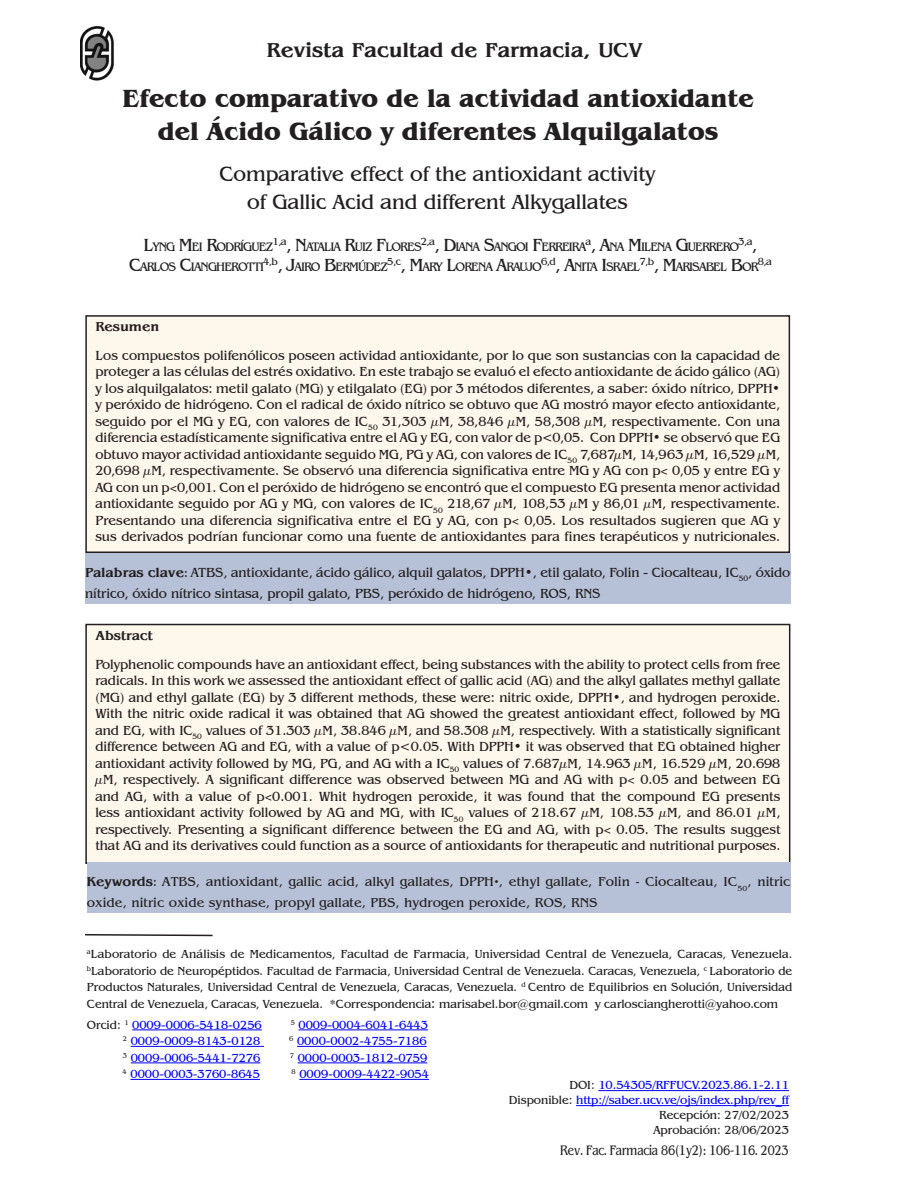
<style>
.page{position:relative;width:918px;height:1188px;background:#fff}
.page>*{position:absolute;margin:0;border:0;box-sizing:border-box;transform-origin:0 0}
.Titulo_Revfar{font:700 25.5px "Benguiat IT Cby BT";color:#231f20}
.Título_inglés_Revfar{font:21px "Benguiat IT Cby BT";color:#231f20}
.t1{font:700 21px "Benguiat";color:#231f20}
.RES-ABS_RevFar{font:13.5px/16.5px "Benguiat IT Cby BT";color:#231f20;text-align:justify}
.Título_inglés{font:13.5px/21px "Benguiat IT Cby BT";color:#231f20}
.Título_inglés-2{font:13.5px/21px "Benguiat";color:#231f20}
.Autores{font:13.5px "Benguiat Condensed BQ";color:#231f20}
.Título_inglés-3{font:700 13.5px "Benguiat";color:#231f20}
.AutoresRF{font:12.6px "Benguiat IT Cby BT";letter-spacing:-.07em;color:#231f20}
.Instituciones_Revfar{font:12px/16.5px "Benguiat IT Cby BT";letter-spacing:.005em;color:#231f20;text-align:justify}
.Instituciones_Revfar-2{font:12px "Benguiat IT Cby BT";color:#00f}
.Autores-2{font:12px "Benguiat IT Cby BT";color:#00f}
.Autores-3{font:12px "Benguiat IT Cby BT";color:#231f20}
.AutoresRF-2{font:10.5px "Benguiat IT Cby BT";color:#231f20}
.AutoresRF-3{font:10.5px "Benguiat IT Cby BT";color:#231f20}
.s1{font-size:18px}
.s2{font-style:inherit}
.s3{font-family:"Cambria Math"}
.s4{font-family:"Benguiat";font-weight:700}
.s5{font-family:"Benguiat Condensed BQ"}
.s6{font-weight:700}
.s7{font-size:13.5px}
.s8{color:#231f20}
</style>
<div class="page">
<img style="left:81px;top:26px;width:33px;height:55px">
<hr style="left:132px;top:1030px;width:130px;height:1px;background:#00f">
<hr style="left:299px;top:1030px;width:129px;height:1px;background:#00f">
<hr style="left:131px;top:1046px;width:133px;height:1px;background:#00f">
<hr style="left:297px;top:1046px;width:130px;height:1px;background:#00f">
<hr style="left:131px;top:1063px;width:129px;height:1px;background:#00f">
<hr style="left:298px;top:1063px;width:129px;height:1px;background:#00f">
<hr style="left:130px;top:1079px;width:130px;height:1px;background:#00f">
<hr style="left:299px;top:1079px;width:130px;height:1px;background:#00f">
<svg style="left:85px;top:934px;width:128px;height:3px"></svg>
<div style="left:86px;top:625px;width:704px;height:238px;background:#fef7ec"></div>
<div style="left:85px;top:624px;width:705px;height:240px;border:2px solid #231f20"></div>
<hr style="left:598px;top:1090px;width:191px;height:1px;background:#00f">
<hr style="left:576px;top:1105px;width:213px;height:1px;background:#00f">
<div style="left:86px;top:316px;width:703px;height:236px;background:#fef7ec"></div>
<div style="left:85px;top:315px;width:705px;height:238px;border:2px solid #231f20"></div>
<div style="left:87px;top:862px;width:703px;height:51px;background:#b6c0d6"></div>
<div style="left:85px;top:553px;width:705px;height:51px;background:#b6c0d6"></div>
<h2 class="t1" style="left:266px;top:38px;width:378px">Revista Facultad de Farmacia, UCV</h2>
<p class="Titulo_Revfar" style="left:122px;top:83px;width:633px">Efecto comparativo de la actividad antioxidante</p>
<p class="Titulo_Revfar" style="left:158px;top:116px;width:562px">del Ácido Gálico y diferentes Alquilgalatos</p>
<p class="Título_inglés_Revfar" style="left:220px;top:161px;width:437px">Comparative effect of the antioxidant activity</p>
<p class="Título_inglés_Revfar" style="left:247px;top:189px;width:382px">of Gallic Acid and different Alkygallates</p>
<p class="AutoresRF" style="left:144px;top:239px;width:597px"><span class="s1">L</span>YNG <span class="s1">M</span>EI <span class="s1">R</span>ODRÍGUEZ<sup>1,</sup><sup>a</sup><span class="s1">, N</span>ATALIA <span class="s1">R</span>UIZ <span class="s1">F</span>LORES<sup>2,</sup><sup>a</sup><span class="s1">, D</span>IANA <span class="s1">S</span>ANGOI <span class="s1">F</span>ERREIRA<sup>a</sup><span class="s1">, A</span>NA <span class="s1">M</span>ILENA <span class="s1">G</span>UERRERO</p>
<p class="AutoresRF-2" style="left:738px;top:235px;width:21px">3,<span class="s2">a</span><span class="s1">,</span></p>
<p class="AutoresRF" style="left:129px;top:259px;width:631px"><span class="s1">C</span>ARLOS <span class="s1">C</span>IANGHEROTTI<sup>4,</sup><sup>b</sup><span class="s1">,</span> <span class="s1">J</span>AIRO <span class="s1">B</span>ERMÚDEZ<sup>5,</sup><sup>c</sup><span class="s1">, M</span>ARY <span class="s1">L</span>ORENA <span class="s1">A</span>RAUJO<sup>6,</sup><sup>d</sup><span class="s1">, A</span>NITA <span class="s1">I</span>SRAEL<sup>7,</sup><sup>b</sup><span class="s1">, M</span>ARISABEL <span class="s1">B</span>OR</p>
<p class="AutoresRF-3" style="left:758px;top:255px;width:16px">8,a</p>
<p class="Título_inglés-3" style="left:95px;top:319px;width:65px">Resumen</p>
<p class="RES-ABS_RevFar" style="left:95px;top:347px;width:686px">Los compuestos polifenólicos poseen actividad antioxidante, por lo que son sustancias con la capacidad de proteger a las células del estrés oxidativo. En este trabajo se evaluó el efecto antioxidante de ácido gálico (AG) y los alquilgalatos: metil galato (MG) y etilgalato (EG) por 3 métodos diferentes, a saber: óxido nítrico, DPPH• y peróxido de hidrógeno. Con el radical de óxido nítrico se obtuvo que AG mostró mayor efecto antioxidante, seguido por el MG y EG, con valores de IC<sub>50</sub> 31,303 µM, 38,846 µM, 58,308 µM, respectivamente. Con una diferencia estadísticamente significativa entre el AG y EG, con valor de p&lt;0,05. Con DPPH• se observó que EG obtuvo mayor actividad antioxidante seguido MG, PG y AG, con valores de IC<sub>50</sub> 7,687µM, 14,963 µM, 16,529 µM, 20,698 µM, respectivamente. Se observó una diferencia significativa entre MG y AG con p<span class="s3">˂</span> 0,05 y entre EG y AG con un p<span class="s3">˂</span>0,001. Con el peróxido de hidrógeno se encontró que el compuesto EG presenta menor actividad antioxidante seguido por AG y MG, con valores de IC<sub>50</sub> 218,67 µM, 108,53 µM y 86,01 µM, respectivamente.<br>Presentando una diferencia significativa entre el EG y AG, con p<span class="s3">˂</span> 0,05. Los resultados sugieren que AG y sus derivados podrían funcionar como una fuente de antioxidantes para fines terapéuticos y nutricionales.</p>
<p class="Título_inglés" style="left:85px;top:562px;width:707px"><span class="s4">Palabras clave</span><span class="s5">:</span> ATBS, antioxidante, ácido gálico, alquil galatos, DPPH•, etil galato, Folin - Ciocalteau, IC<sub>50</sub>, óxido nítrico, óxido nítrico sintasa, propil galato, PBS, peróxido de hidrógeno, ROS, RNS</p>
<p class="Título_inglés-3" style="left:95px;top:628px;width:59px">Abstract</p>
<p class="RES-ABS_RevFar" style="left:95px;top:656px;width:687px">Polyphenolic compounds have an antioxidant effect, being substances with the ability to protect cells from free radicals. In this work we assessed the antioxidant effect of gallic acid (AG) and the alkyl gallates methyl gallate (MG) and ethyl gallate (EG) by 3 different methods, these were: nitric oxide, DPPH•, and hydrogen peroxide.<br>With the nitric oxide radical it was obtained that AG showed the greatest antioxidant effect, followed by MG and EG, with IC<sub>50</sub> values of 31.303 µM, 38.846 µM, and 58.308 µM, respectively. With a statistically significant difference between AG and EG, with a value of p&lt;0.05. With DPPH• it was observed that EG obtained higher antioxidant activity followed by MG, PG, and AG with a IC<sub>50</sub> values of 7.687µM, 14.963 µM, 16.529 µM, 20.698 µM, respectively. A significant difference was observed between MG and AG with p<span class="s3">˂</span> 0.05 and between EG and AG, with a value of p<span class="s3">˂</span>0.001. Whit hydrogen peroxide, it was found that the compound EG presents less antioxidant activity followed by AG and MG, with IC<sub>50</sub> values of 218.67 µM, 108.53 µM, and 86.01 µM, respectively. Presenting a significant difference between the EG and AG, with p<span class="s3">˂</span> 0.05. The results suggest that AG and its derivatives could function as a source of antioxidants for therapeutic and nutritional purposes.</p>
<p class="Título_inglés-2" style="left:87px;top:872px;width:705px"><span class="s6">Keywords</span><span class="s5">:</span> ATBS, antioxidant, gallic acid, alkyl gallates, DPPH•, ethyl gallate, Folin - Ciocalteau, IC<sub>50</sub>, nitric oxide, nitric oxide synthase, propyl gallate, PBS, hydrogen peroxide, ROS, RNS</p>
<p class="Instituciones_Revfar" style="left:87px;top:946px;width:707px"><sup>a</sup>Laboratorio de Análisis de Medicamentos, Facultad de Farmacia, Universidad Central de Venezuela, Caracas, Venezuela. <sup>b</sup>Laboratorio de Neuropéptidos. Facultad de Farmacia, Universidad Central de Venezuela. Caracas, Venezuela, <sup>c</sup> Laboratorio de Productos Naturales, Universidad Central de Venezuela, Caracas, Venezuela. <sup>d</sup> Centro de Equilibrios en Solución, Universidad Central de Venezuela, Caracas, Venezuela. *Correspondencia<span class="s7">:</span> marisabel.bor@gmail.com y carlosciangherotti@yahoo.com</p>
<p class="Instituciones_Revfar-2" style="left:87px;top:1017px;width:176px"><span class="s8">Orcid:</span> <sup>1</sup> 0009-0006-5418-0256</p>
<p class="Instituciones_Revfar-2" style="left:291px;top:1017px;width:139px"><sup>5</sup> 0009-0004-6041-6443</p>
<p class="Instituciones_Revfar-2" style="left:123px;top:1034px;width:139px"><sup>2</sup> 0009-0009-8143-0128</p>
<p class="Instituciones_Revfar-2" style="left:289px;top:1034px;width:139px"><sup>6</sup> 0000-0002-4755-7186</p>
<p class="Instituciones_Revfar-2" style="left:123px;top:1050px;width:139px"><sup>3</sup> 0009-0006-5441-7276</p>
<p class="Instituciones_Revfar-2" style="left:290px;top:1050px;width:139px"><sup>7</sup> 0000-0003-1812-0759</p>
<p class="Instituciones_Revfar-2" style="left:123px;top:1067px;width:139px"><sup>4</sup> 0000-0003-3760-8645</p>
<p class="Instituciones_Revfar-2" style="left:292px;top:1067px;width:139px"><sup>8</sup> 0009-0009-4422-9054</p>
<p class="Autores-2" style="left:569px;top:1078px;width:221px"><span class="s8">DOI:</span> 10.54305/RFFUCV.2023.86.1-2.11</p>
<p class="Autores-2" style="left:509px;top:1093px;width:282px"><span class="s8">Disponible:</span> http://saber.ucv.ve/ojs/index.php/rev_ff</p>
<p class="Autores-3" style="left:659px;top:1108px;width:131px">Recepción: 27/02/2023</p>
<p class="Autores-3" style="left:653px;top:1123px;width:137px">Aprobación: 28/06/2023</p>
<p class="Autores" style="left:560px;top:1143px;width:230px">Rev. Fac. Farmacia 86(1y2): 106-116. 2023</p>
</div>
